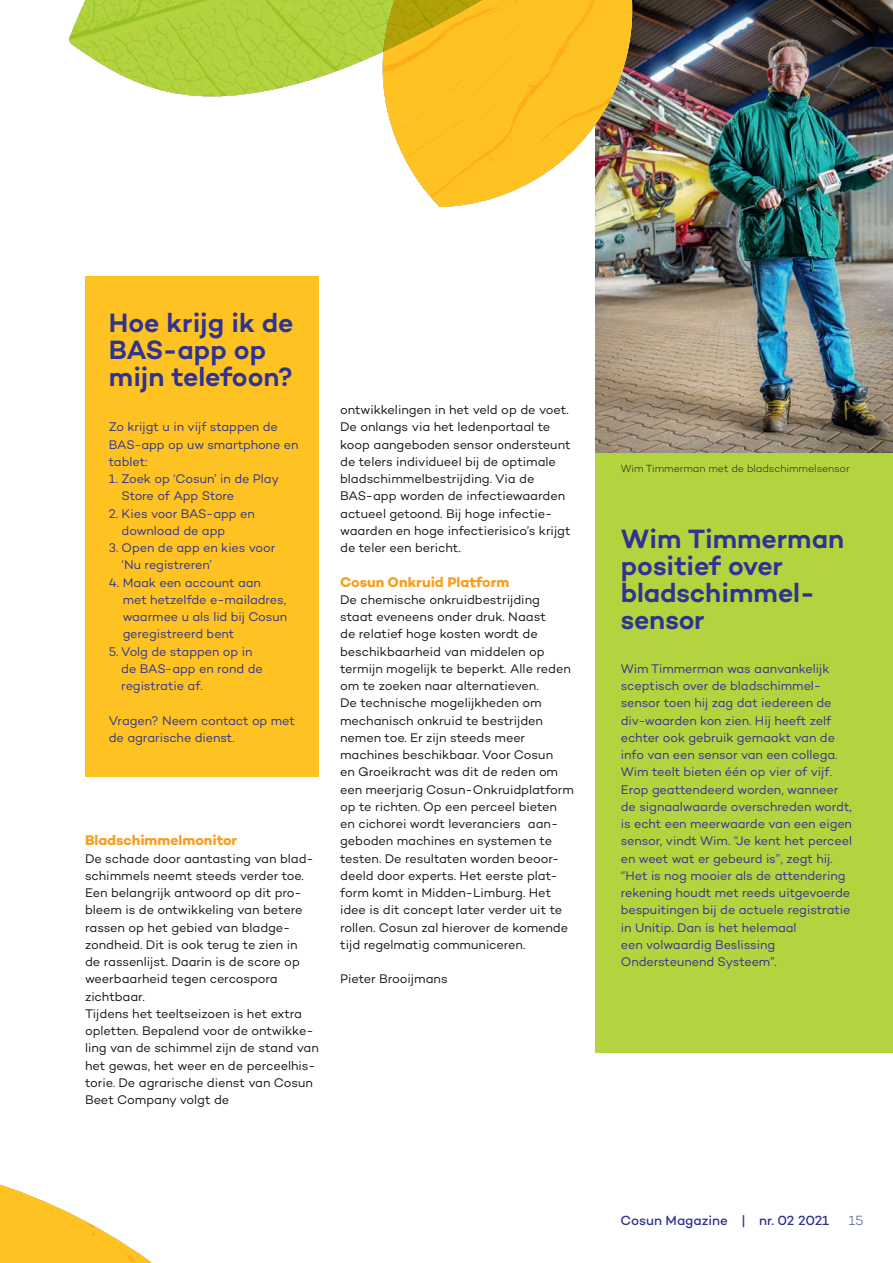
<style>
.page{position:relative;width:893px;height:1263px;background:#fff}
.page>*{position:absolute;margin:0;border:0;box-sizing:border-box;transform-origin:0 0}
.t1{font:600 27px/27px "Campton";letter-spacing:-.005em;color:#2f3392}
.t2{font:700 14.25px "Campton";letter-spacing:-.005em;color:#f89d1e}
.t3{font:500 13.5px "Campton";color:#2f3392}
.t4{font:300 13.5px "Campton";color:#2f3392}
.t5{font:12.75px/17.2px "Campton";letter-spacing:-.005em;color:#121617}
.t6{font:12.75px/17.2px "Campton";letter-spacing:-.005em;color:#2f3392}
.t7{font:300 10.5px "Campton";color:#121617}
</style>
<div class="page">
<div style="left:595px;top:0;width:298px;height:1052px;background:#b3d33f"></div>
<div style="left:85px;top:276px;width:234px;height:500px;background:#fec322"></div>
<img style="left:595px;top:0;width:298px;height:453px">
<img style="left:389px;top:117px;width:244px;height:90px">
<img style="left:639px;top:0;width:31px;height:117px">
<img style="left:69px;top:0;width:570px;height:117px">
<img style="left:0;top:1184px;width:152px;height:79px">
<h1 class="t1" style="left:109px;top:309px;width:186px">Hoe krijg ik de<br>BAS-app op mijn telefoon?</h1>
<p class="t6" style="left:109px;top:418px;width:191px">Zo krijgt u in vijf stappen de<br>BAS-app op uw smartphone en tablet:</p>
<p class="t6" style="left:121px;top:470px;width:159px;text-indent:-13px">1. Zoek op ‘Cosun’ in de Play<br>Store of App Store</p>
<p class="t6" style="left:122px;top:504px;width:135px;text-indent:-13px">2. Kies voor BAS-app en download de app</p>
<p class="t6" style="left:122px;top:539px;width:155px;text-indent:-13px">3. Open de app en kies voor ‘Nu registreren’</p>
<p class="t6" style="left:123px;top:573px;width:166px;text-indent:-14px">4. Maak een account aan met hetzelfde e-mailadres, waarmee u als lid bij Cosun geregistreerd bent</p>
<p class="t6" style="left:121px;top:642px;width:143px;text-indent:-12px">5. Volg de stappen op in de BAS-app en rond de registratie af.</p>
<p class="t6" style="left:109px;top:711px;width:188px">Vragen? Neem contact op met de agrarische dienst.</p>
<p class="t2" style="left:85px;top:831px;width:154px">Bladschimmelmonitor</p>
<p class="t5" style="left:85px;top:849px;width:235px">De schade door aantasting van blad&shy;schimmels neemt steeds verder toe.<br>Een belangrijk antwoord op dit pro&shy;bleem is de ontwikkeling van betere rassen op het gebied van bladge&shy;zondheid. Dit is ook terug te zien in<br>de rassenlijst. Daarin is de score op weerbaarheid tegen cercospora zichtbaar.<br>Tijdens het teeltseizoen is het extra opletten. Bepalend voor de ontwikke&shy;ling van de schimmel zijn de stand van het gewas, het weer en de perceelhis&shy;torie. De agrarische dienst van Cosun Beet Company volgt de</p>
<p class="t5" style="left:340px;top:401px;width:232px">ontwikkelingen in het veld op de voet.<br>De onlangs via het ledenportaal te koop aangeboden sensor ondersteunt de telers individueel bij de optimale bladschimmelbestrijding. Via de BAS-app worden de infectiewaarden actueel getoond. Bij hoge infectie&shy;waarden en hoge infectierisico’s krijgt de teler een bericht.</p>
<p class="t2" style="left:340px;top:573px;width:171px">Cosun Onkruid Platform</p>
<p class="t5" style="left:340px;top:591px;width:235px">De chemische onkruidbestrijding staat eveneens onder druk. Naast<br>de relatief hoge kosten wordt de beschikbaarheid van middelen op termijn mogelijk te beperkt. Alle reden om te zoeken naar alternatieven.<br>De technische mogelijkheden om mechanisch onkruid te bestrijden nemen toe. Er zijn steeds meer machines beschikbaar. Voor Cosun<br>en Groeikracht was dit de reden om een meerjarig Cosun-Onkruidplatform op te richten. Op een perceel bieten en cichorei wordt leveranciers aan&shy;geboden machines en systemen te testen. De resultaten worden beoor&shy;deeld door experts. Het eerste plat&shy;form komt in Midden-Limburg. Het idee is dit concept later verder uit te rollen. Cosun zal hierover de komende tijd regelmatig communiceren.</p>
<p class="t5" style="left:340px;top:970px;width:109px">Pieter Brooijmans</p>
<p class="t7" style="left:621px;top:462px;width:230px">Wim Timmerman met de bladschimmelsensor</p>
<h1 class="t1" style="left:621px;top:524px;width:225px">Wim Timmerman positief over bladschimmel&shy;sensor</h1>
<p class="t6" style="left:621px;top:660px;width:233px">Wim Timmerman was aanvankelijk sceptisch over de bladschimmel&shy;sensor toen hij zag dat iedereen de div-waarden kon zien. Hij heeft zelf echter ook gebruik gemaakt van de info van een sensor van een collega.<br>Wim teelt bieten één op vier of vijf.<br>Erop geattendeerd worden, wanneer de signaalwaarde overschreden wordt, is echt een meerwaarde van een eigen sensor, vindt Wim. “Je kent het perceel en weet wat er gebeurd is”, zegt hij. “Het is nog mooier als de attendering rekening houdt met reeds uitgevoerde bespuitingen bij de actuele registratie in Unitip. Dan is het helemaal<br>een volwaardig Beslissing Ondersteunend Systeem”.</p>
<p class="t3" style="left:621px;top:1212px;width:210px">Cosun Magazine | nr. 02 2021</p>
<p class="t4" style="left:849px;top:1212px;width:16px">15</p>
</div>
